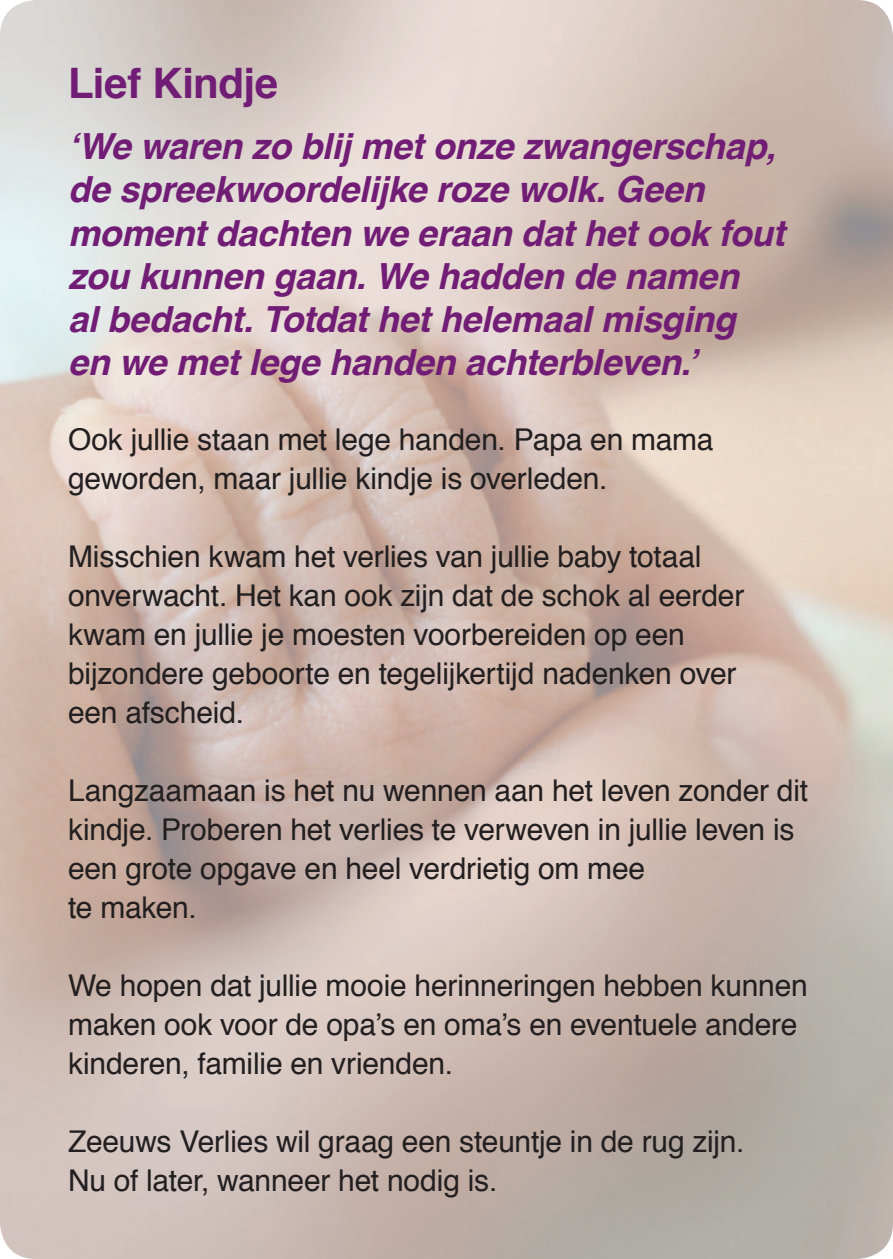
<style>
.page{position:relative;width:893px;height:1259px;background:#fff}
.page>*{position:absolute;margin:0;border:0;box-sizing:border-box;transform-origin:0 0}
.t1{font:700 42px "Helvetica";letter-spacing:-.01em;color:#711d75}
.t2{font:italic 700 36px/43.2px "Helvetica";letter-spacing:-.01em;color:#711d75}
.t3{font:30px/39px "Helvetica";letter-spacing:-.005em;color:#231f20}
</style>
<div class="page">
<h1 class="t1" style="left:68px;top:49px;width:212px">Lief Kindje</h1>
<p class="t2" style="left:68px;top:125px;width:718px">‘We waren zo blij met onze zwangerschap, de spreekwoordelijke roze wolk. Geen moment dachten we eraan dat het ook fout zou kunnen gaan. We hadden de namen<br>al bedacht. Totdat het helemaal misging en we met lege handen achterbleven.’</p>
<p class="t3" style="left:68px;top:421px;width:647px">Ook jullie staan met lege handen. Papa en mama geworden, maar jullie kindje is overleden.</p>
<p class="t3" style="left:68px;top:538px;width:678px">Misschien kwam het verlies van jullie baby totaal onverwacht. Het kan ook zijn dat de schok al eerder kwam en jullie je moesten voorbereiden op een bijzondere geboorte en tegelijkertijd nadenken over een afscheid.</p>
<p class="t3" style="left:68px;top:772px;width:742px">Langzaamaan is het nu wennen aan het leven zonder dit kindje. Proberen het verlies te verweven in jullie leven is een grote opgave en heel verdrietig om mee<br>te maken.</p>
<p class="t3" style="left:68px;top:967px;width:741px">We hopen dat jullie mooie herinneringen hebben kunnen maken ook voor de opa’s en oma’s en eventuele andere kinderen, familie en vrienden.</p>
<p class="t3" style="left:68px;top:1123px;width:678px">Zeeuws Verlies wil graag een steuntje in de rug zijn.<br>Nu of later, wanneer het nodig is.</p>
</div>
